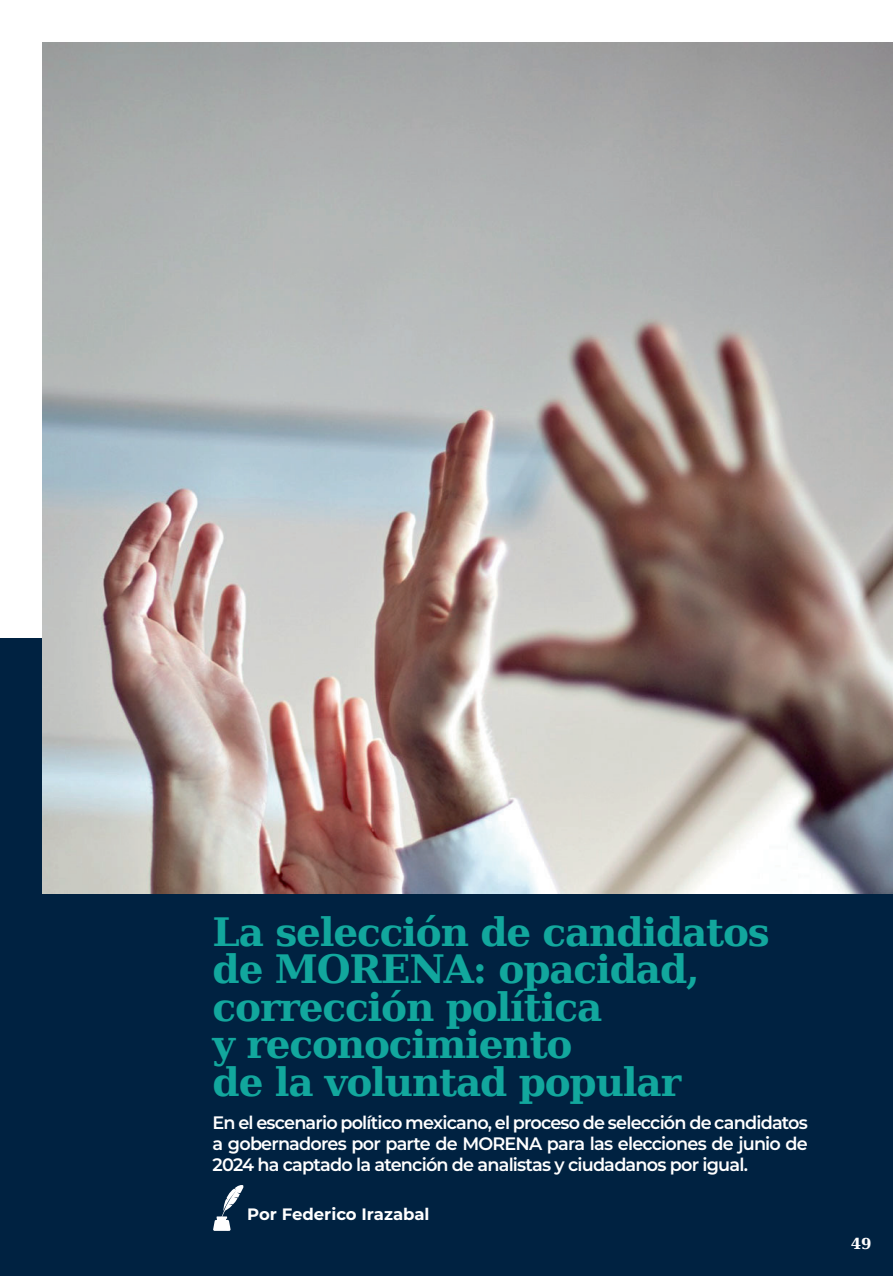
<style>
.page{position:relative;width:893px;height:1276px;background:#fff}
.page>*{position:absolute;margin:0;border:0;box-sizing:border-box;transform-origin:0 0}
.t1{font:700 39px/37.5px "DejaVu Serif";letter-spacing:-.03em;color:#12a79d}
.t2{font:600 18px/21px "Montserrat";letter-spacing:-.045em;color:#fff;text-align:justify}
.t3{font:700 16.5px "Montserrat";color:#fff}
.t4{font:700 15px "DejaVu Serif";color:#fff}
</style>
<div class="page">
<div style="left:0;top:638px;width:893px;height:638px;background:#002241"></div>
<svg style="left:213px;top:1185px;width:31px;height:45px"></svg>
<img style="left:43px;top:43px;width:850px;height:850px">
<h1 class="t1" style="left:213px;top:912px;width:559px">La selección de candidatos de MORENA: opacidad, corrección política<br>y reconocimiento<br>de la voluntad popular</h1>
<p class="t2" style="left:213px;top:1111px;width:597px">En el escenario político mexicano, el proceso de selección de candidatos a gobernadores por parte de MORENA para las elecciones de junio de 2024 ha captado la atención de analistas y ciudadanos por igual.</p>
<p class="t3" style="left:247px;top:1201px;width:184px">Por Federico Irazabal</p>
<p class="t4" style="left:851px;top:1231px;width:22px">49</p>
</div>
